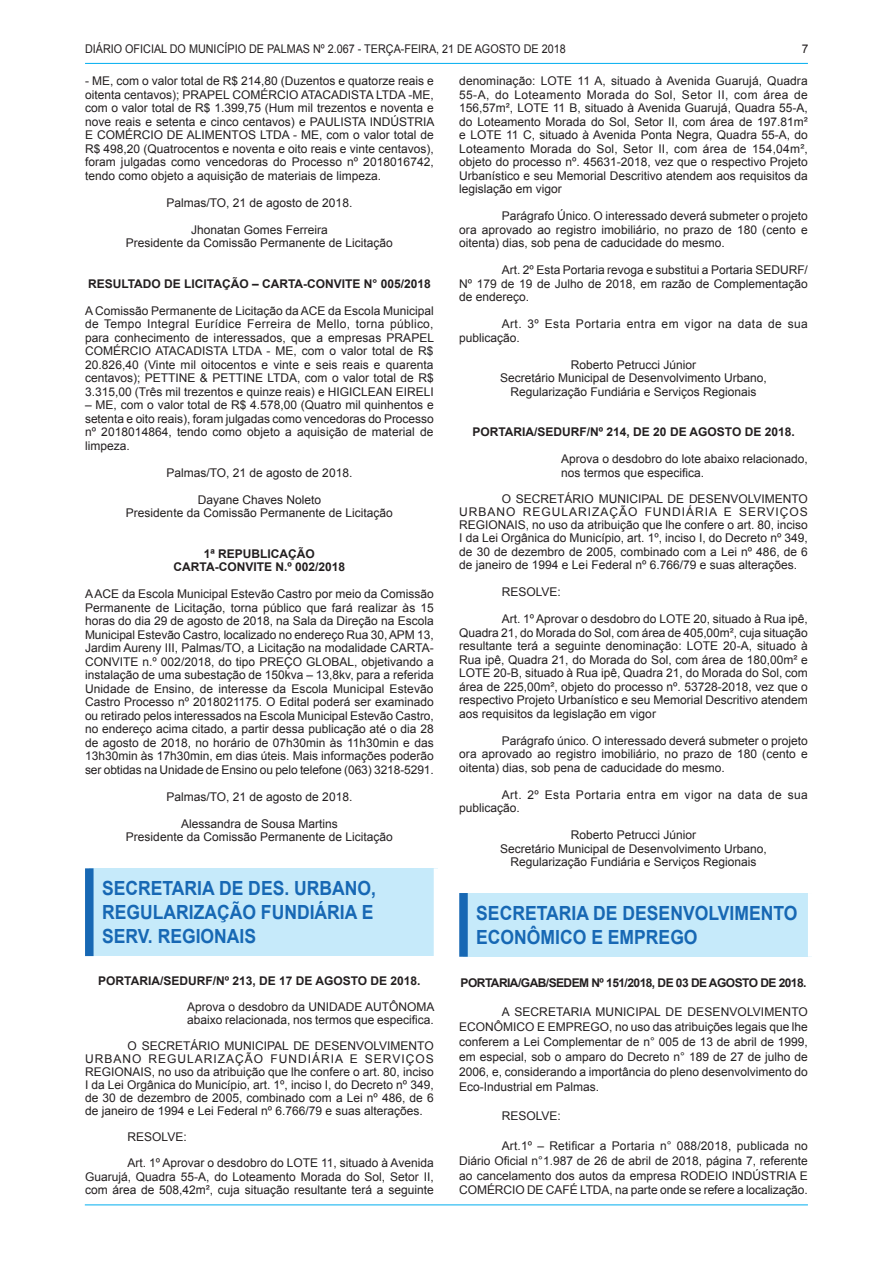
<style>
.page{position:relative;width:893px;height:1263px;background:#fff}
.page>*{position:absolute;margin:0;border:0;box-sizing:border-box;transform-origin:0 0}
.t1{font:700 19.5px/24px "Arial";color:#1768b4;scale:.9 1}
.t2{font:12px/13.5px "Arial";color:#231f20;text-align:justify}
.t3{font:700 12px/13.5px "Arial";color:#231f20}
.t4{font:12px/13.5px "Arial";letter-spacing:.035em;color:#231f20}
.t5{font:12px "Arial";color:#231f20;scale:.9 1}
.t6{font:700 12px "Arial";letter-spacing:-.045em;color:#231f20}
</style>
<div class="page">
<hr style="left:85px;top:1204px;width:723px;height:1px;background:#00aeef">
<hr style="left:85px;top:63px;width:723px;height:1px;background:#00aeef">
<div style="left:89px;top:868px;width:349px;height:88px;background:#c6eafa"></div>
<div style="left:85px;top:868px;width:9px;height:88px;background:#1768b4"></div>
<div style="left:434px;top:868px;width:8px;height:88px;background:#fff"></div>
<div style="left:463px;top:893px;width:349px;height:64px;background:#c6eafa"></div>
<div style="left:459px;top:893px;width:9px;height:64px;background:#1768b4"></div>
<div style="left:808px;top:893px;width:8px;height:64px;background:#fff"></div>
<p class="t5" style="left:85px;top:41px;width:15px">diári</p>
<p class="t5" style="left:114px;top:41px;width:37px">o oficial</p>
<p class="t5" style="left:170px;top:41px;width:276px">DO MUN ICÍPIO DE PALMAS nº 2.067 - TERÇA-feira</p>
<p class="t5" style="left:436px;top:41px;width:145px">, 21 de AGOSTO de 2018</p>
<p class="t2" style="left:802px;top:42px;width:8px">7</p>
<p class="t2" style="left:85px;top:74px;width:351px">- ME, com o valor total de R$ 214,80 (Duzentos e quatorze reais e oitenta centavos); PRAPEL COMÉRCIO ATACADISTA LTDA -ME, com o valor total de R$ 1.399,75 (Hum mil trezentos e noventa e nove reais e setenta e cinco centavos) e PAULISTA IND ÚSTRIA E COMÉRCIO DE ALIMENTOS LTDA - ME, com o valor total de R$ 498,20 (Quatrocentos e noventa e oito reais e vinte centavos), foram julgadas como vencedoras do Processo nº 2018016742, tendo como objeto a aquisição de materiais de limpeza.</p>
<p class="t2" style="left:166px;top:196px;width:187px">Palmas/TO, 21 de agosto de 2018.</p>
<p class="t2" style="left:126px;top:223px;width:268px;text-align:center">Jhonatan Gomes Ferreira<br>Presidente da Comissão Permanente de Licitação</p>
<p class="t3" style="left:88px;top:277px;width:144px">RESULTADO DE LICITAÇÃO</p>
<p class="t3" style="left:252px;top:277px;width:180px">– CARTA-CONVITE N° 005/2018</p>
<p class="t2" style="left:85px;top:304px;width:351px">A Comissão Permanente de Licitação da ACE da Escola Municipal de Tempo Integral Eurídice Ferreira de Mello, torna público, para conhecimento de interessados, que a empresas PRAPEL COMÉRCIO ATACADISTA LTDA - ME, com o valor total de R$ 20.826,40 (Vinte mil oitocentos e vinte e seis reais e quarenta centavos); PETTIN E &amp; PETTIN E LTDA, com o valor total de R$ 3.315,00 (Três mil trezentos e quinze reais) e HIGICLEAN EIRELI</p>
<p class="t2" style="left:85px;top:398px;width:350px">– ME, com o valor total de R$ 4.578,00 (Quatro mil quinhentos e setenta e oito reais), foram julgadas como vencedoras do Processo nº 2018014864, tendo como objeto a aquisição de material de limpeza.</p>
<p class="t2" style="left:166px;top:466px;width:187px">Palmas/TO, 21 de agosto de 2018.</p>
<p class="t2" style="left:126px;top:493px;width:268px;text-align:center">Dayane Chaves Noleto<br>Presidente da Comissão Permanente de Licitação</p>
<p class="t3" style="left:174px;top:547px;width:173px;text-indent:30px">1ª REPUBLICAÇÃO<br>CARTA-CONVITE N.º 002/2018</p>
<p class="t2" style="left:85px;top:587px;width:350px">A ACE da Escola Municipal Estevão Castro por meio da Comissão Permanente de Licitação, torna público que fará realizar às 15 horas do dia 29 de agosto de 2018, na Sala da Direção na Escola Municipal Estevão Castro, localizado no endereço Rua 30, APM 13, Jardim Aureny III, Palmas/TO, a Licitação na modalidade CARTA-CONVITE n.º 002/2018, do tipo PREÇO GLOBAL, objetivando a instalação de uma subestação de 150kva – 13,8kv, para a referida Unidade de Ensino, de interesse da Escola Municipal Estevão Castro Processo nº 2018021175. O Edital poderá ser examinado ou retirado pelos interessados na Escola Municipal Estevão Castro, no endereço acima citado, a partir dessa publicação até o dia 28 de agosto de 2018, no horário de 07h30min às 11h30min e das 13h30min às 17h30min, em dias úteis. Mais informações poderão ser obtidas na Unidade de Ensino ou pelo telefone (063) 3218-5291.</p>
<p class="t2" style="left:166px;top:790px;width:187px">Palmas/TO, 21 de agosto de 2018.</p>
<p class="t2" style="left:126px;top:817px;width:268px;text-align:center">Alessandra de Sousa Martins<br>Presidente da Comissão Permanente de Licitação</p>
<h1 class="t1" style="left:102px;top:877px;width:306px">SECRETARIA DE DES. URBANO,<br>REGULARIZAÇÃO</h1>
<p class="t2" style="left:459px;top:74px;width:350px">denominação: LOTE 11 A, situado à Avenida Guarujá, Quadra 55-A, do Loteamento Morada do Sol, Setor II, com área de 156,57m², LOTE 11 B, situado à Avenida Guarujá, Quadra 55-A, do Loteamento Morada do Sol, Setor II, com área de 197.81m² e LOTE 11 C, situado à Avenida Ponta Negra, Quadra 55-A, do Loteamento Morada do Sol, Setor II, com área de 154,04m², objeto do processo nº. 45631-2018, vez que o respectivo Projeto Urbanístico e seu Memorial Descritivo atendem aos requisitos da legislação em vigor</p>
<p class="t2" style="left:459px;top:209px;width:350px;text-indent:43px">Parágrafo Único. O interessado deverá submeter o projeto ora aprovado ao registro imobiliário, no prazo de 180 (cento e oitenta) dias, sob pena de caducidade do mesmo.</p>
<p class="t2" style="left:459px;top:263px;width:350px;text-indent:43px">Art. 2º Esta Portaria revoga e substitui a Portaria SEDURF/ Nº 179 de 19 de Julho de 2018, em razão de Complementação de endereço.</p>
<p class="t4" style="left:459px;top:317px;width:350px;text-indent:43px">Art. 3º Esta Portaria entra em vigor na data de sua publicação.</p>
<p class="t2" style="left:500px;top:358px;width:268px;text-align:center">Roberto Petrucci Júnior<br>Secretário Municipal de Desenvolvimento Urbano,<br>Regularização Fundiária e Serviços Regionais</p>
<p class="t3" style="left:472px;top:426px;width:324px">PORTARIA/SEDURF/Nº 214, DE 20 DE AGOSTO DE 2018.</p>
<p class="t2" style="left:561px;top:452px;width:248px">Aprova o desdobro do lote abaixo relacionado, nos termos que especifica.</p>
<p class="t2" style="left:459px;top:493px;width:349px;line-height:13px;text-indent:43px">O SECRETÁRIO MUN ICIPAL DE DESENVOLVIMENTO<br>URBANO</p>
<p class="t2" style="left:459px;top:506px;width:350px;text-indent:64px">REGULARIZAÇÃO FUND IÁRIA E SERVIÇOS REGIONAIS, no uso da atribuição que lhe confere o art. 80, inciso I da Lei Orgânica do Município, art. 1º, inciso I, do Decreto nº 349, de 30 de dezembro de 2005, combinado com a Lei nº 486, de 6 de janeiro de 1994 e Lei Federal nº 6.766/79 e suas alterações.</p>
<p class="t2" style="left:502px;top:585px;width:61px">RESOLVE:</p>
<p class="t2" style="left:459px;top:612px;width:350px;text-indent:43px">Art. 1º Aprovar o desdobro do LOTE 20, situado à Rua ipê, Quadra 21, do Morada do Sol, com área de 405,00m², cuja situação resultante terá a seguinte denominação: LOTE 20-A, situado à Rua ipê, Quadra 21, do Morada do Sol, com área de 180,00m² e LOTE 20-B, situado à Rua ipê, Quadra 21, do Morada do Sol, com área de 225,00m², objeto do processo nº. 53728-2018, vez que o respectivo Projeto Urbanístico e seu Memorial Descritivo atendem aos requisitos da legislação em vigor</p>
<p class="t2" style="left:459px;top:734px;width:350px;text-indent:43px">Parágrafo único. O interessado deverá submeter o projeto ora aprovado ao registro imobiliário, no prazo de 180 (cento e oitenta) dias, sob pena de caducidade do mesmo.</p>
<p class="t4" style="left:459px;top:788px;width:350px;text-indent:43px">Art. 2º Esta Portaria entra em vigor na data de sua publicação.</p>
<p class="t2" style="left:500px;top:828px;width:268px;text-align:center">Roberto Petrucci Júnior<br>Secretário Municipal de Desenvolvimento Urbano,<br>Regularização Fundiária e Serviços Regionais</p>
<h1 class="t1" style="left:476px;top:902px;width:357px">SECRETARIA DE DESENVOLVIMENTO<br>ECONÔMICO E EMPREGO</h1>
<p class="t6" style="left:461px;top:974px;width:347px">PORTARIA/GAB/SEDEM Nº 151/2018, DE 03 DE AGOSTO DE 2018.</p>
<p class="t2" style="left:459px;top:1005px;width:350px;line-height:14.9px;text-indent:43px">A SECRETARIA MUN ICIPAL DE DESENVOLVIMENTO ECONÔMICO E EMPREGO, no uso das atribuições legais que lhe conferem a Lei Complementar de n° 005 de 13 de abril de 1999, em especial, sob o amparo do Decreto n° 189 de 27 de julho de 2006, e, considerando a importância do pleno desenvolvimento do Eco-Industrial em Palmas.</p>
<p class="t2" style="left:502px;top:1109px;width:61px">RESOLVE:</p>
<p class="t2" style="left:459px;top:1138px;width:350px;line-height:14.9px;text-indent:43px">Art.1º – Retificar a Portaria n° 088/2018, publicada no Diário Oficial n°1.987 de 26 de abril de 2018, página 7, referente ao cancelamento dos autos da empresa RODEIO INDÚSTRIA E COMÉRCIO DE CAFÉ LTDA, na parte onde se refere a localização.</p>
<h1 class="t1" style="left:261px;top:901px;width:126px">FUNDIÁRIA E</h1>
<h1 class="t1" style="left:102px;top:925px;width:162px">SERV. REGIONAIS</h1>
<p class="t3" style="left:98px;top:974px;width:324px">PORTARIA/SEDURF/Nº 213, DE 17 DE AGOSTO DE 2018.</p>
<p class="t2" style="left:187px;top:1000px;width:249px;line-height:13px">Aprova o desdobro da UN IDADE AUTÔNOMA abaixo relacionada, nos termos que especifica.</p>
<p class="t2" style="left:85px;top:1039px;width:349px;line-height:13px;text-indent:43px">O SECRETÁRIO MUN ICIPAL DE DESENVOLVIMENTO<br>URBANO</p>
<p class="t2" style="left:85px;top:1052px;width:350px;line-height:13px;text-indent:64px">REGULARIZAÇÃO FUND IÁRIA E SERVIÇOS REGIONAIS, no uso da atribuição que lhe confere o art. 80, inciso I da Lei Orgânica do Município, art. 1º, inciso I, do Decreto nº 349, de 30 de dezembro de 2005, combinado com a Lei nº 486, de 6 de janeiro de 1994 e Lei Federal nº 6.766/79 e suas alterações.</p>
<p class="t2" style="left:128px;top:1124px;width:308px;line-height:26.1px">RESOLVE:<br>Art. 1º Aprovar o desdobro do LOTE 11, situado à Avenida</p>
<p class="t2" style="left:85px;top:1170px;width:350px">Guarujá, Quadra 55-A, do Loteamento Morada do Sol, Setor II, com área de 508,42m², cuja situação resultante terá a seguinte</p>
</div>
